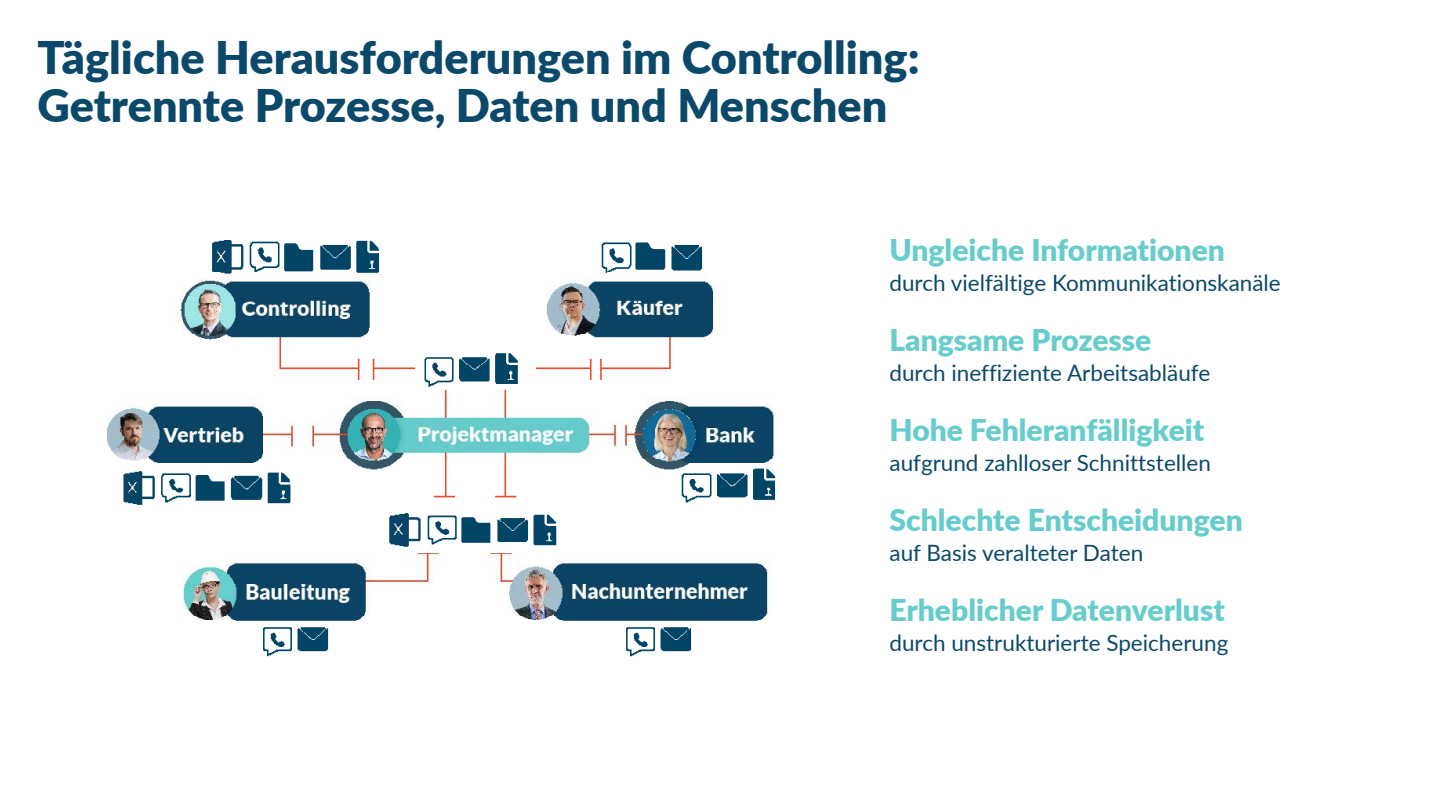
<style>
.page{position:relative;width:1440px;height:810px;background:#fff}
.page>*{position:absolute;margin:0;border:0;box-sizing:border-box;transform-origin:0 0}
.Headlines{font:900 45px "Lato";color:#0b496b}
.Fließtext{font:900 30px "Lato";color:#66cdcc}
.Fließtext-2{font:22.5px "Lato";color:#0b496b}
</style>
<div class="page">
<img style="left:108px;top:241px;width:666px;height:416px">
<p class="Headlines" style="left:38px;top:23px;width:884px">Tägliche Herausforderungen im Controlling:</p>
<p class="Headlines" style="left:38px;top:72px;width:851px">Getrennte Prozesse, Daten und Menschen</p>
<p class="Fließtext" style="left:890px;top:227px;width:337px">Ungleiche Informationen</p>
<p class="Fließtext-2" style="left:890px;top:267px;width:393px">durch vielfältige Kommunikationskanäle</p>
<p class="Fließtext" style="left:890px;top:317px;width:263px">Langsame Prozesse</p>
<p class="Fließtext-2" style="left:890px;top:357px;width:322px">durch ineffiziente Arbeitsabläufe</p>
<p class="Fließtext" style="left:890px;top:407px;width:316px">Hohe Fehleranfälligkeit</p>
<p class="Fließtext-2" style="left:890px;top:447px;width:323px">aufgrund zahlloser Schnittstellen</p>
<p class="Fließtext" style="left:890px;top:497px;width:355px">Schlechte Entscheidungen</p>
<p class="Fließtext-2" style="left:890px;top:537px;width:255px">auf Basis veralteter Daten</p>
<p class="Fließtext" style="left:890px;top:587px;width:337px">Erheblicher Datenverlust</p>
<p class="Fließtext-2" style="left:890px;top:627px;width:340px">durch unstrukturierte Speicherung</p>
</div>
